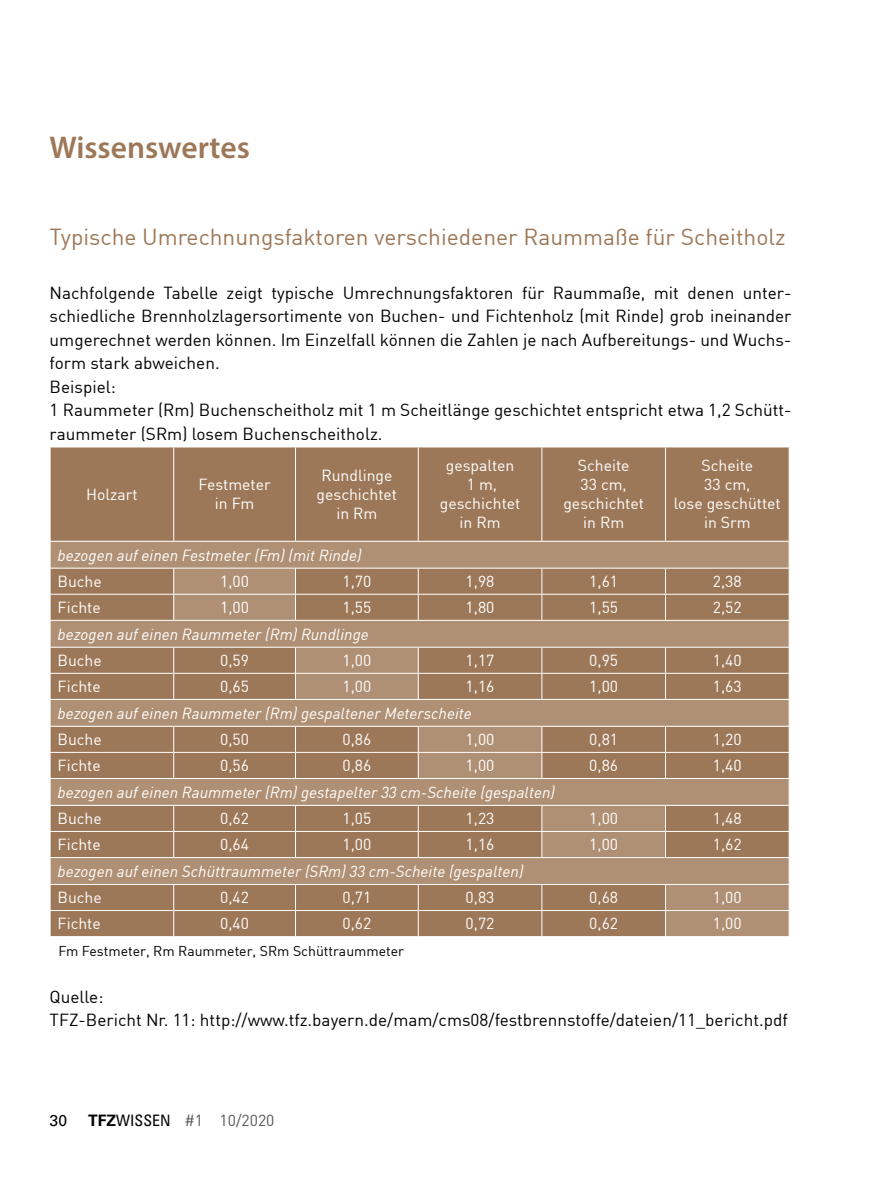
<style>
.page{position:relative;width:869px;height:1191px;background:#fff}
.page>*{position:absolute;margin:0;border:0;box-sizing:border-box;transform-origin:0 0}
.Überschrift_2{font:600 31.5px "Myriad Pro";color:#9d7858}
.Überschrift_3__keine{font:22.75px "DIN Regular";color:#9d7858}
.Text_ohne_Spalte{font:17.15px/23.4px "DIN Regular";color:#000;text-align:justify}
.Tabellentext{font:15.75px "DIN Regular";color:#fff}
.Tabellentext-2{font:italic 15.75px "DIN Regular";color:#fff}
.t1{font:15.75px "DIN Regular";color:#575756}
.t2{font:15.75px "Univers LT Std";color:#000}
.Fußnote{font:14px "DIN Regular";color:#000}
.s1{font-family:"Univers LT Std";font-weight:700;color:#000}
.s2{font-family:"Univers LT Std";font-stretch:condensed;color:#000}
</style>
<div class="page">
<hr style="left:868px;top:0;width:1px;height:1191px;background:#9d7858">
<svg style="left:50px;top:447px;width:740px;height:490px;background:#a78568"></svg>
<p class="Überschrift_2" style="left:50px;top:128px;width:202px">Wissenswertes</p>
<p class="Überschrift_3__keine" style="left:50px;top:223px;width:737px">Typische Umrechnungsfaktoren verschiedener Raummaße für Scheitholz</p>
<p class="Text_ohne_Spalte" style="left:50px;top:280px;width:743px">Nachfolgende Tabelle zeigt typische Umrechnungsfaktoren für Raummaße, mit denen unter&shy;schiedliche Brennholzlagersortimente von Buchen- und Fichtenholz (mit Rinde) grob ineinander umgerechnet werden können. Im Einzelfall können die Zahlen je nach Aufbereitungs- und Wuchs&shy;form stark abweichen.</p>
<p class="Text_ohne_Spalte" style="left:50px;top:374px;width:68px">Beispiel:</p>
<p class="Text_ohne_Spalte" style="left:50px;top:398px;width:743px">1 Raummeter (Rm) Buchenscheitholz mit 1 m Scheitlänge geschichtet entspricht etwa 1,2 Schütt&shy;raummeter (SRm) losem Buchenscheitholz.</p>
<p class="Tabellentext" style="left:86px;top:484px;width:53px">Holzart</p>
<p class="Tabellentext" style="left:198px;top:475px;width:74px">Festmeter</p>
<p class="Tabellentext" style="left:215px;top:493px;width:41px">in Fm</p>
<p class="Tabellentext" style="left:321px;top:465px;width:73px">Rundlinge</p>
<p class="Tabellentext" style="left:316px;top:484px;width:82px">geschichtet</p>
<p class="Tabellentext" style="left:336px;top:503px;width:42px">in Rm</p>
<p class="Tabellentext" style="left:445px;top:456px;width:70px">gespalten</p>
<p class="Tabellentext" style="left:466px;top:475px;width:32px">1 m,</p>
<p class="Tabellentext" style="left:439px;top:493px;width:82px">geschichtet</p>
<p class="Tabellentext" style="left:459px;top:512px;width:42px">in Rm</p>
<p class="Tabellentext" style="left:577px;top:456px;width:53px">Scheite</p>
<p class="Tabellentext" style="left:580px;top:475px;width:48px">33 cm,</p>
<p class="Tabellentext" style="left:563px;top:493px;width:82px">geschichtet</p>
<p class="Tabellentext" style="left:583px;top:512px;width:42px">in Rm</p>
<p class="Tabellentext" style="left:701px;top:456px;width:53px">Scheite</p>
<p class="Tabellentext" style="left:704px;top:475px;width:48px">33 cm,</p>
<p class="Tabellentext" style="left:673px;top:493px;width:108px">lose geschüttet</p>
<p class="Tabellentext" style="left:703px;top:512px;width:48px">in Srm</p>
<p class="Tabellentext-2" style="left:57px;top:545px;width:305px">bezogen auf einen Festmeter (Fm) (mit Rinde)</p>
<p class="Tabellentext" style="left:57px;top:571px;width:46px">Buche</p>
<p class="Tabellentext" style="left:220px;top:571px;width:30px">1,00</p>
<p class="Tabellentext" style="left:342px;top:571px;width:30px">1,70</p>
<p class="Tabellentext" style="left:465px;top:571px;width:30px">1,98</p>
<p class="Tabellentext" style="left:589px;top:571px;width:30px">1,61</p>
<p class="Tabellentext" style="left:712px;top:571px;width:30px">2,38</p>
<p class="Tabellentext" style="left:57px;top:597px;width:45px">Fichte</p>
<p class="Tabellentext" style="left:220px;top:597px;width:30px">1,00</p>
<p class="Tabellentext" style="left:342px;top:597px;width:30px">1,55</p>
<p class="Tabellentext" style="left:465px;top:597px;width:30px">1,80</p>
<p class="Tabellentext" style="left:589px;top:597px;width:30px">1,55</p>
<p class="Tabellentext" style="left:712px;top:597px;width:30px">2,52</p>
<p class="Tabellentext-2" style="left:57px;top:624px;width:312px">bezogen auf einen Raummeter (Rm) Rundlinge</p>
<p class="Tabellentext" style="left:57px;top:650px;width:46px">Buche</p>
<p class="Tabellentext" style="left:220px;top:650px;width:30px">0,59</p>
<p class="Tabellentext" style="left:342px;top:650px;width:30px">1,00</p>
<p class="Tabellentext" style="left:465px;top:650px;width:30px">1,17</p>
<p class="Tabellentext" style="left:589px;top:650px;width:30px">0,95</p>
<p class="Tabellentext" style="left:712px;top:650px;width:30px">1,40</p>
<p class="Tabellentext" style="left:57px;top:676px;width:45px">Fichte</p>
<p class="Tabellentext" style="left:220px;top:676px;width:30px">0,65</p>
<p class="Tabellentext" style="left:342px;top:676px;width:30px">1,00</p>
<p class="Tabellentext" style="left:465px;top:676px;width:30px">1,16</p>
<p class="Tabellentext" style="left:589px;top:676px;width:30px">1,00</p>
<p class="Tabellentext" style="left:712px;top:676px;width:30px">1,63</p>
<p class="Tabellentext-2" style="left:57px;top:703px;width:415px">bezogen auf einen Raummeter (Rm) gespaltener Meterscheite</p>
<p class="Tabellentext" style="left:57px;top:729px;width:46px">Buche</p>
<p class="Tabellentext" style="left:220px;top:729px;width:30px">0,50</p>
<p class="Tabellentext" style="left:342px;top:729px;width:30px">0,86</p>
<p class="Tabellentext" style="left:465px;top:729px;width:30px">1,00</p>
<p class="Tabellentext" style="left:589px;top:729px;width:30px">0,81</p>
<p class="Tabellentext" style="left:712px;top:729px;width:30px">1,20</p>
<p class="Tabellentext" style="left:57px;top:755px;width:45px">Fichte</p>
<p class="Tabellentext" style="left:220px;top:755px;width:30px">0,56</p>
<p class="Tabellentext" style="left:342px;top:755px;width:30px">0,86</p>
<p class="Tabellentext" style="left:465px;top:755px;width:30px">1,00</p>
<p class="Tabellentext" style="left:589px;top:755px;width:30px">0,86</p>
<p class="Tabellentext" style="left:712px;top:755px;width:30px">1,40</p>
<p class="Tabellentext-2" style="left:57px;top:782px;width:498px">bezogen auf einen Raummeter (Rm) gestapelter 33 cm-Scheite (gespalten)</p>
<p class="Tabellentext" style="left:57px;top:808px;width:46px">Buche</p>
<p class="Tabellentext" style="left:220px;top:808px;width:30px">0,62</p>
<p class="Tabellentext" style="left:342px;top:808px;width:30px">1,05</p>
<p class="Tabellentext" style="left:465px;top:808px;width:30px">1,23</p>
<p class="Tabellentext" style="left:589px;top:808px;width:30px">1,00</p>
<p class="Tabellentext" style="left:712px;top:808px;width:30px">1,48</p>
<p class="Tabellentext" style="left:57px;top:834px;width:45px">Fichte</p>
<p class="Tabellentext" style="left:220px;top:834px;width:30px">0,64</p>
<p class="Tabellentext" style="left:342px;top:834px;width:30px">1,00</p>
<p class="Tabellentext" style="left:465px;top:834px;width:30px">1,16</p>
<p class="Tabellentext" style="left:589px;top:834px;width:30px">1,00</p>
<p class="Tabellentext" style="left:712px;top:834px;width:30px">1,62</p>
<p class="Tabellentext-2" style="left:57px;top:861px;width:467px">bezogen auf einen Schüttraummeter (SRm) 33 cm-Scheite (gespalten)</p>
<p class="Tabellentext" style="left:57px;top:887px;width:46px">Buche</p>
<p class="Tabellentext" style="left:220px;top:887px;width:30px">0,42</p>
<p class="Tabellentext" style="left:342px;top:887px;width:30px">0,71</p>
<p class="Tabellentext" style="left:465px;top:887px;width:30px">0,83</p>
<p class="Tabellentext" style="left:589px;top:887px;width:30px">0,68</p>
<p class="Tabellentext" style="left:712px;top:887px;width:30px">1,00</p>
<p class="Tabellentext" style="left:57px;top:913px;width:45px">Fichte</p>
<p class="Tabellentext" style="left:220px;top:913px;width:30px">0,40</p>
<p class="Tabellentext" style="left:342px;top:913px;width:30px">0,62</p>
<p class="Tabellentext" style="left:465px;top:913px;width:30px">0,72</p>
<p class="Tabellentext" style="left:589px;top:913px;width:30px">0,62</p>
<p class="Tabellentext" style="left:712px;top:913px;width:30px">1,00</p>
<p class="Fußnote" style="left:58px;top:941px;width:347px">Fm Festmeter, Rm Raummeter, SRm Schüttraummeter</p>
<p class="Text_ohne_Spalte" style="left:50px;top:984px;width:55px">Quelle:</p>
<p class="Text_ohne_Spalte" style="left:50px;top:1007px;width:739px">TFZ-Bericht Nr. 11: http://www.tfz.bayern.de/mam/cms08/festbrennstoffe/dateien/11_bericht.pdf</p>
<p class="t2" style="left:50px;top:1111px;width:19px">30</p>
<p class="t1" style="left:88px;top:1110px;width:188px"><span class="s1">TFZ</span><span class="s2">WISSEN</span> #1 10/2020</p>
</div>
